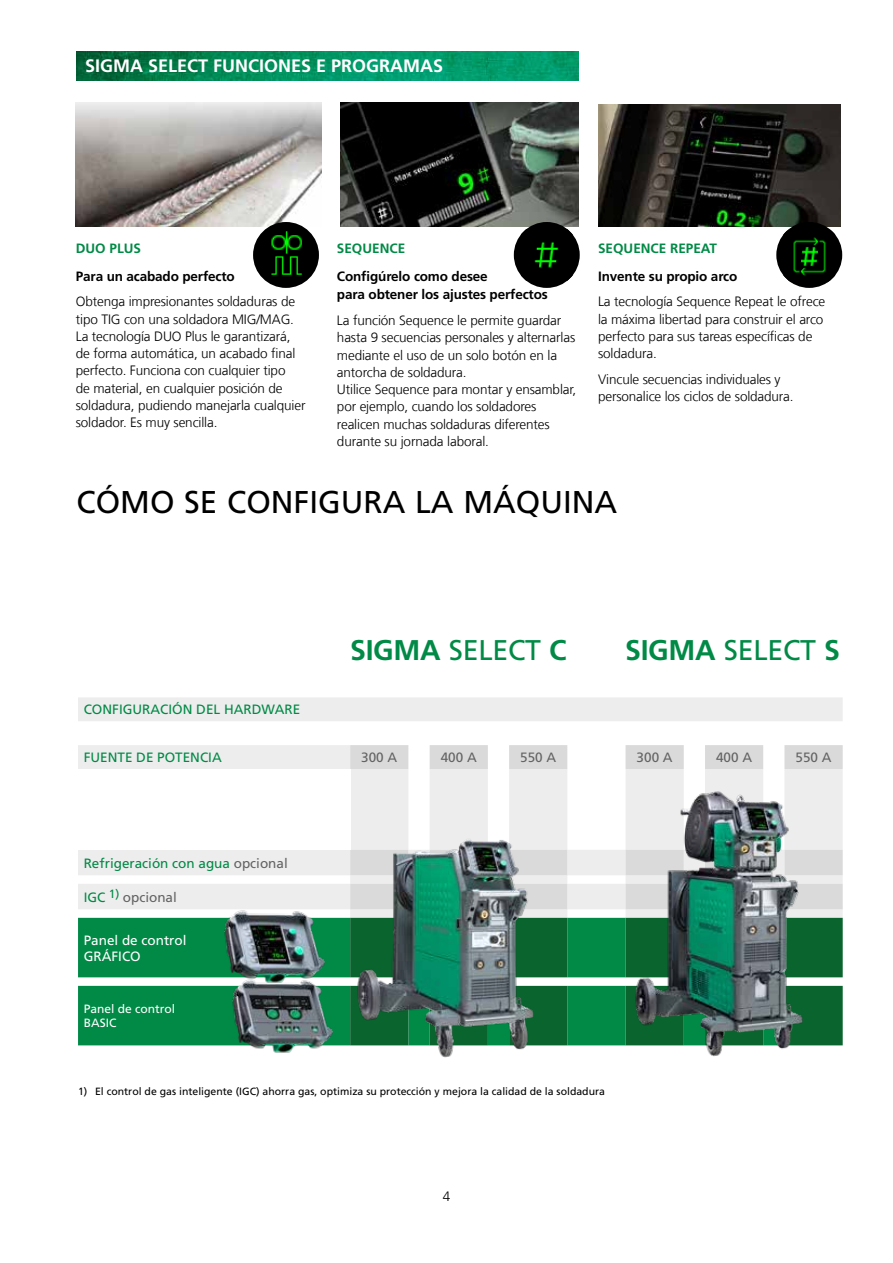
<style>
.page{position:relative;width:893px;height:1263px;background:#fff}
.page>*{position:absolute;margin:0;border:0;box-sizing:border-box;transform-origin:0 0}
.t1{font:31.5px "Frutiger LT Pro";color:#000}
.t2{font:700 28.5px "Frutiger LT Pro";letter-spacing:-.01em;color:#008a46}
.t3{font:700 18px "Frutiger LT Pro";color:#fff}
.t4{font:300 13.5px/17.2px "Frutiger LT Com";letter-spacing:-.01em;color:#000}
.t5{font:700 13.5px/18.8px "Frutiger LT Pro";letter-spacing:-.01em;color:#000}
.t6{font:13.5px "Frutiger LT Pro";color:#008a46}
.t7{font:13.5px "Frutiger LT Pro";color:#646363}
.t8{font:700 13.5px "Frutiger LT Pro";color:#008a46}
.t9{font:13.5px/16.2px "Frutiger LT Pro";color:#fff}
.t10{font:12px/14.4px "Frutiger LT Pro";color:#fff}
.t11{font:10.5px "Frutiger LT Pro";color:#000}
.s1{font-weight:400}
.s2{color:#646363}
.s3{color:#008a46}
</style>
<div class="page">
<img style="left:77px;top:51px;width:502px;height:30px">
<svg style="left:78px;top:697px;width:765px;height:221px;fill:#ededed"></svg>
<svg style="left:350px;top:745px;width:493px;height:164px"></svg>
<div style="left:78px;top:769px;width:272px;height:81px;background:#fff"></div>
<svg style="left:78px;top:918px;width:272px;height:127px;background:#109151"></svg>
<svg style="left:350px;top:918px;width:493px;height:127px;background:#177e47"></svg>
<img style="left:631px;top:787px;width:176px;height:270px">
<img style="left:354px;top:788px;width:184px;height:270px">
<img style="left:224px;top:973px;width:113px;height:80px">
<img style="left:216px;top:903px;width:113px;height:84px">
<img style="left:76px;top:103px;width:245px;height:123px">
<img style="left:253px;top:222px;width:66px;height:66px;border-radius:33px">
<img style="left:341px;top:102px;width:238px;height:124px">
<img style="left:598px;top:104px;width:243px;height:122px">
<div style="left:776px;top:222px;width:66px;height:66px;background:#000;border-radius:50%"></div>
<img style="left:783px;top:231px;width:52px;height:51px">
<div style="left:514px;top:222px;width:66px;height:66px;background:#000;border-radius:50%"></div>
<img style="left:521px;top:229px;width:52px;height:52px">
<h3 class="t3" style="left:85px;top:55px;width:360px">SIGMA SELECT FUNCIONES E PROGRAMAS</h3>
<p class="t8" style="left:76px;top:241px;width:67px">DUO PLUS</p>
<p class="t5" style="left:76px;top:267px;width:160px">Para un acabado perfecto</p>
<p class="t4" style="left:76px;top:293px;width:231px">Obtenga impresionantes soldaduras de tipo TIG con una soldadora MIG/MAG.<br>La tecnología DUO Plus le garantizará, de forma automática, un acabado final perfecto. Funciona con cualquier tipo<br>de material, en cualquier posición de soldadura, pudiendo manejarla cualquier soldador. Es muy sencilla.</p>
<p class="t8" style="left:337px;top:241px;width:70px">SEQUENCE</p>
<p class="t5" style="left:337px;top:267px;width:212px">Configúrelo como desee<br>para obtener los ajustes perfectos</p>
<p class="t4" style="left:337px;top:312px;width:241px">La función Sequence le permite guardar hasta 9 secuencias personales y alternarlas mediante el uso de un solo botón en la antorcha de soldadura.<br>Utilice Sequence para montar y ensamblar, por ejemplo, cuando los soldadores realicen muchas soldaduras diferentes durante su jornada laboral.</p>
<p class="t8" style="left:598px;top:241px;width:120px">SEQUENCE REPEAT</p>
<p class="t5" style="left:598px;top:267px;width:141px">Invente su propio arco</p>
<p class="t4" style="left:598px;top:293px;width:229px">La tecnología Sequence Repeat le ofrece la máxima libertad para construir el arco perfecto para sus tareas específicas de soldadura.</p>
<p class="t4" style="left:598px;top:371px;width:197px">Vincule secuencias individuales y personalice los ciclos de soldadura.</p>
<h1 class="t1" style="left:77px;top:483px;width:542px">CÓMO SE CONFIGURA LA MÁQUINA</h1>
<h2 class="t2" style="left:350px;top:633px;width:218px">SIGMA <span class="s1">SELECT</span> C</h2>
<h2 class="t2" style="left:625px;top:633px;width:216px">SIGMA <span class="s1">SELECT</span> S</h2>
<p class="t6" style="left:84px;top:702px;width:218px">CONFIGURACIÓN DEL HARDWARE</p>
<p class="t6" style="left:84px;top:749px;width:140px">FUENTE DE POTENCIA</p>
<p class="t7" style="left:361px;top:749px;width:38px">300 A</p>
<p class="t7" style="left:441px;top:749px;width:38px">400 A</p>
<p class="t7" style="left:520px;top:749px;width:38px">550 A</p>
<p class="t7" style="left:637px;top:749px;width:38px">300 A</p>
<p class="t7" style="left:716px;top:749px;width:38px">400 A</p>
<p class="t7" style="left:796px;top:749px;width:38px">550 A</p>
<p class="t6" style="left:84px;top:855px;width:206px">Refrigeración con agua <span class="s2">opcional</span></p>
<p class="t7" style="left:84px;top:889px;width:95px"><span class="s3">IGC</span> <sup>1)</sup> opcional</p>
<p class="t9" style="left:84px;top:932px;width:104px">Panel de control<br>GRÁFICO</p>
<p class="t10" style="left:84px;top:1001px;width:93px">Panel de control<br>BASIC</p>
<p class="t11" style="left:78px;top:1085px;width:528px">1) El control de gas inteligente (IGC) ahorra gas, optimiza su protección y mejora la calidad de la soldadura</p>
<p class="t4" style="left:443px;top:1187px;width:9px">4</p>
</div>
